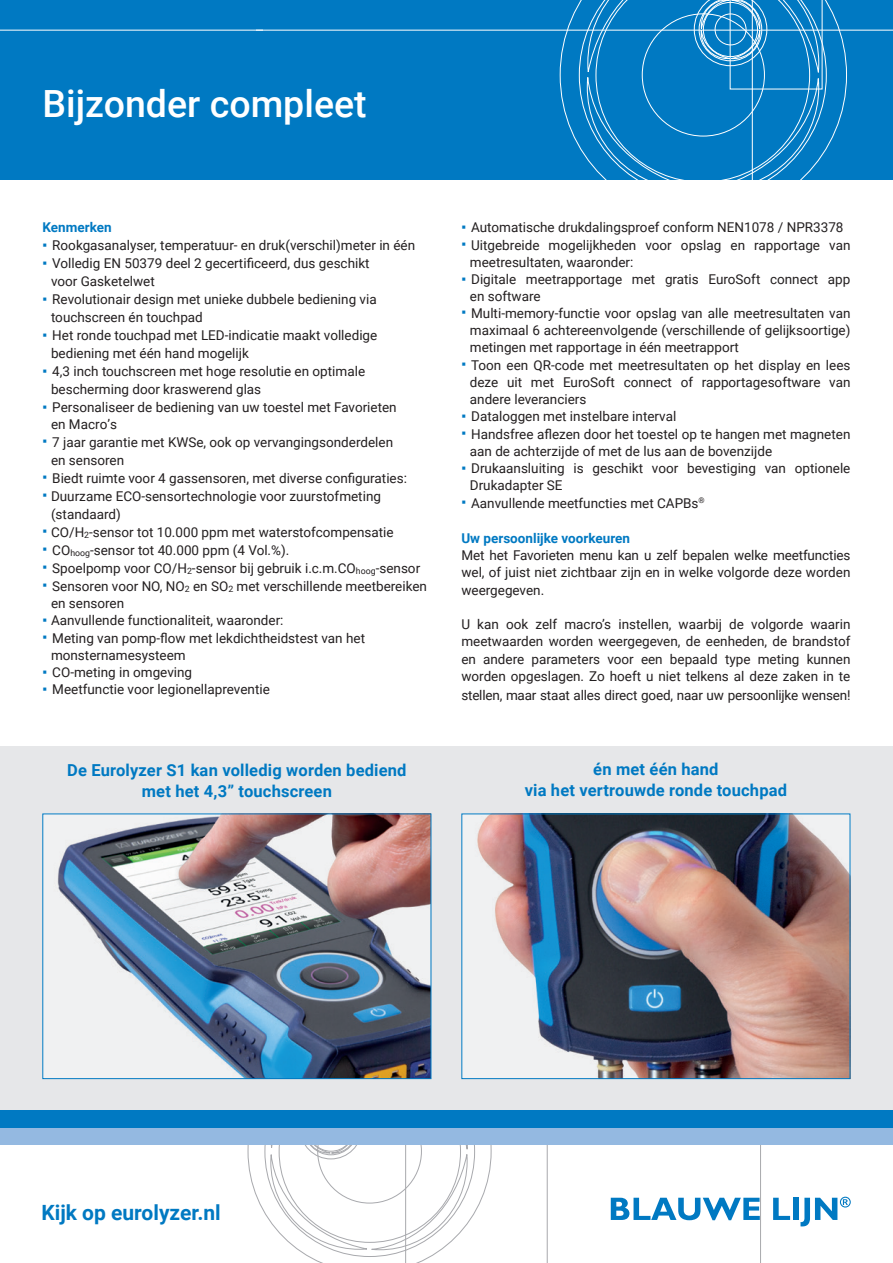
<style>
.page{position:relative;width:893px;height:1263px;background:#fff}
.page>*{position:absolute;margin:0;border:0;box-sizing:border-box;transform-origin:0 0}
.t1{font:500 37.5px "Roboto";color:#fff}
.t2{font:700 21px "Roboto";color:#0079c2}
.t3{font:700 16.5px/21px "Roboto";letter-spacing:.01em;color:#0079c2;text-align:center}
.t4{font:13.5px/17.2px "Roboto";color:#231f20}
.t5{font:700 13.5px "Roboto";color:#0079c2}
</style>
<div class="page">
<svg style="left:613px;top:0;width:280px;height:180px;background:#1081c5"></svg>
<div style="left:281px;top:0;width:332px;height:180px;background:#0079c2"></div>
<div style="left:0;top:0;width:281px;height:180px;background:#0079c2"></div>
<svg style="left:0;top:1144px;width:893px;height:119px"></svg>
<div style="left:0;top:746px;width:893px;height:373px;background:#e6e7e9"></div>
<img style="left:477px;top:815px;width:371px;height:262px">
<div style="left:461px;top:813px;width:389px;height:266px;border:1px solid #0079c2"></div>
<div style="left:0;top:1127px;width:893px;height:17px;background:#94b9e1"></div>
<div style="left:0;top:1110px;width:893px;height:17px;background:#0079c2"></div>
<img style="left:54px;top:815px;width:375px;height:262px">
<div style="left:42px;top:813px;width:389px;height:266px;border:1px solid #0079c2"></div>
<h1 class="t1" style="left:43px;top:77px;width:326px">Bijzonder compleet</h1>
<p class="t5" style="left:43px;top:218px;width:71px">Kenmerken</p>
<p class="t4" style="left:51px;top:236px;width:366px;line-height:18px">Rookgasanalyser, temperatuur- en druk(verschil)meter in één Volledig EN 50379 deel 2 gecertificeerd, dus geschikt<br>voor Gasketelwet<br>Revolutionair design met unieke dubbele bediening via touchscreen én touchpad<br>Het ronde touchpad met LED-indicatie maakt volledige bediening met één hand mogelijk<br>4,3 inch touchscreen met hoge resolutie en optimale bescherming door kraswerend glas<br>Personaliseer de bediening van uw toestel met Favorieten</p>
<p class="t4" style="left:51px;top:415px;width:377px;line-height:17.7px">en Macro’s<br>7 jaar garantie met KWSe, ook op vervangingsonderdelen<br>en sensoren<br>Biedt ruimte voor 4 gassensoren, met diverse configuraties:<br>Duurzame ECO-sensortechnologie voor zuurstofmeting (standaard)<br>CO/H<sub>2</sub>-sensor tot 10.000 ppm met waterstofcompensatie CO<sub>hoog</sub>-sensor tot 40.000 ppm (4 Vol.%).<br>Spoelpomp voor CO/H<sub>2</sub>-sensor bij gebruik i.c.m.CO<sub>hoog</sub>-sensor Sensoren voor NO, NO<sub>2</sub> en SO<sub>2</sub> met verschillende meetbereiken en sensoren<br>Aanvullende functionaliteit, waaronder:<br>Meting van pomp-flow met lekdichtheidstest van het monsternamesysteem<br>CO-meting in omgeving<br>Meetfunctie voor legionellapreventie</p>
<p class="t4" style="left:470px;top:218px;width:382px">Automatische drukdalingsproef conform NEN1078 / NPR3378<br>Uitgebreide mogelijkheden voor opslag en rapportage van meetresultaten, waaronder:<br>Digitale meetrapportage met gratis EuroSoft connect app en software<br>Multi-memory-functie voor opslag van alle meetresultaten van maximaal 6 achtereenvolgende (verschillende of gelijksoortige) metingen met rapportage in één meetrapport<br>Toon een QR-code met meetresultaten op het display en lees deze uit met EuroSoft connect of rapportagesoftware van andere leveranciers<br>Dataloggen met instelbare interval<br>Handsfree aflezen door het toestel op te hangen met magneten aan de achterzijde of met de lus aan de bovenzijde Drukaansluiting is geschikt voor bevestiging van optionele Drukadapter SE<br>Aanvullende meetfuncties met CAPBs<sup>®</sup></p>
<p class="t5" style="left:461px;top:529px;width:170px">Uw persoonlijke voorkeuren</p>
<p class="t4" style="left:461px;top:546px;width:391px;text-align:justify">Met het Favorieten menu kan u zelf bepalen welke meetfuncties wel, of juist niet zichtbaar zijn en in welke volgorde deze worden weergegeven.</p>
<p class="t4" style="left:461px;top:615px;width:391px;text-align:justify">U kan ook zelf macro’s instellen, waarbij de volgorde waarin meetwaarden worden weergegeven, de eenheden, de brandstof en andere parameters voor een bepaald type meting kunnen worden opgeslagen. Zo hoeft u niet telkens al deze zaken in te</p>
<p class="t4" style="left:461px;top:686px;width:391px">stellen, maar staat alles direct goed, naar uw persoonlijke wensen!</p>
<p class="t3" style="left:67px;top:759px;width:341px">De Eurolyzer S1 kan volledig worden bediend met het 4,3” touchscreen</p>
<p class="t3" style="left:525px;top:758px;width:264px">én met één hand<br>via het vertrouwde ronde touchpad</p>
<h2 class="t2" style="left:41px;top:1198px;width:181px">Kijk op eurolyzer.nl</h2>
</div>
